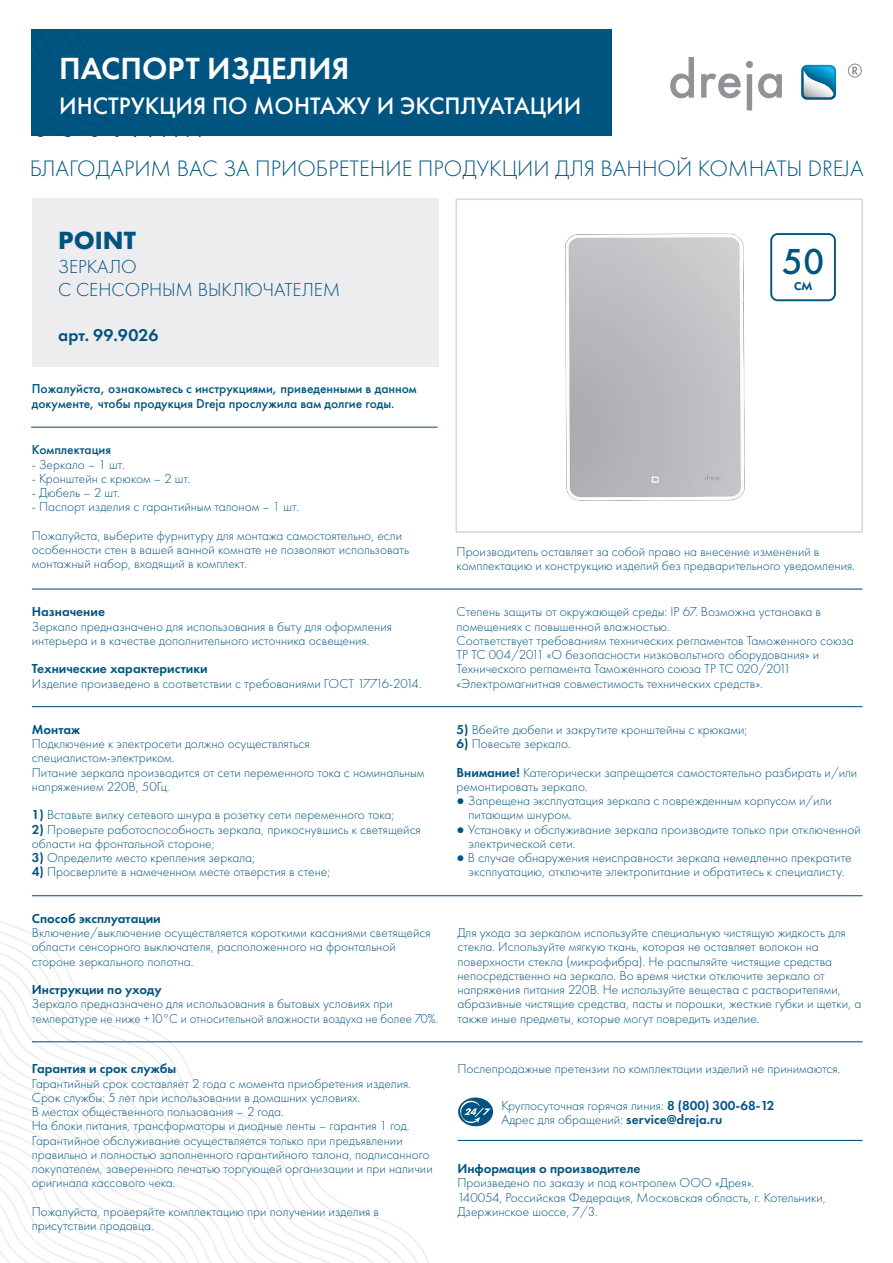
<style>
.page{position:relative;width:893px;height:1263px;background:#fff}
.page>*{position:absolute;margin:0;border:0;box-sizing:border-box;transform-origin:0 0}
.t1{font:500 37.5px "Futura PT";color:#005480}
.t2{font:600 31.8px "Futura PT";color:#fff}
.t3{font:700 25.8px "Futura New";color:#005480}
.t4{font:500 24.75px "Futura PT";color:#fff}
.t5{font:300 23.25px "Futura PT";color:#005480}
.t6{font:300 19.5px/23.4px "Futura PT";color:#005480}
.t7{font:600 17.7px "Futura PT";color:#005480}
.t8{font:300 13.5px/14.2px "Futura PT";color:#005480}
.t9{font:500 13.5px/14.2px "Futura PT";color:#005480}
.t10{font:600 13.5px "Futura PT";color:#005480}
.s1{font-weight:600}
.s2{font-family:"Arial";font-weight:400}
</style>
<div class="page">
<svg style="left:0;top:895px;width:429px;height:368px"></svg>
<div style="left:455px;top:198px;width:408px;height:335px;border:2px solid #d9d8db"></div>
<img style="left:566px;top:233px;width:178px;height:267px">
<div style="left:32px;top:198px;width:406px;height:169px;background:#edecee"></div>
<div style="left:31px;top:30px;width:581px;height:106px;background:#005480"></div>
<svg style="left:801px;top:65px;width:35px;height:35px"></svg>
<svg style="left:670px;top:57px;width:24px;height:41px"></svg>
<svg style="left:701px;top:61px;width:81px;height:49px"></svg>
<svg style="left:848px;top:64px;width:14px;height:14px"></svg>
<hr style="left:32px;top:588px;width:831px;height:2px;background:#005480">
<hr style="left:32px;top:706px;width:831px;height:1px;background:#005480">
<hr style="left:32px;top:895px;width:831px;height:1px;background:#005480">
<hr style="left:32px;top:1041px;width:831px;height:1px;background:#005480">
<hr style="left:458px;top:1140px;width:405px;height:1px;background:#005480">
<svg style="left:458px;top:1097px;width:35px;height:29px"></svg>
<svg style="left:460px;top:1101px;width:31px;height:22px"></svg>
<svg style="left:770px;top:233px;width:66px;height:68px"></svg>
<hr style="left:31px;top:427px;width:407px;height:1px;background:#005480">
<h2 class="t2" style="left:59px;top:49px;width:292px">ПАСПОРТ ИЗДЕЛИЯ</h2>
<h3 class="t4" style="left:59px;top:90px;width:524px">ИНСТРУКЦИЯ ПО МОНТАЖУ И ЭКСПЛУАТАЦИИ</h3>
<h3 class="t5" style="left:30px;top:155px;width:835px">БЛАГОДАРИМ ВАС ЗА ПРИОБРЕТЕНИЕ ПРОДУКЦИИ ДЛЯ ВАННОЙ КОМНАТЫ DREJA</h3>
<h3 class="t3" style="left:58px;top:224px;width:79px">POINT</h3>
<h3 class="t6" style="left:58px;top:255px;width:284px">ЗЕРКАЛО<br>С СЕНСОРНЫМ ВЫКЛЮЧАТЕЛЕМ</h3>
<h3 class="t7" style="left:58px;top:324px;width:102px">арт. 99.9026</h3>
<p class="t9" style="left:32px;top:382px;width:386px">Пожалуйста, ознакомьтесь с инструкциями, приведенными в данном документе, чтобы продукция Dreja прослужила вам долгие годы.</p>
<h1 class="t1" style="left:782px;top:239px;width:44px">50<sub>см</sub></h1>
<p class="t9" style="left:32px;top:443px;width:81px">Комплектация</p>
<p class="t8" style="left:32px;top:457px;width:94px">- Зеркало – 1 шт.</p>
<p class="t8" style="left:32px;top:471px;width:160px">- Кронштейн с крюком – 2 шт.</p>
<p class="t8" style="left:32px;top:485px;width:90px">- Дюбель – 2 шт.</p>
<p class="t8" style="left:32px;top:493px;width:372px;line-height:28.5px">- Паспорт изделия с гарантийным талоном – 1 шт.<br>Пожалуйста, выберите фурнитуру для монтажа самостоятельно, если</p>
<p class="t8" style="left:32px;top:543px;width:379px">особенности стен в вашей ванной комнате не позволяют использовать монтажный набор, входящий в комплект.</p>
<p class="t8" style="left:457px;top:544px;width:400px">Производитель оставляет за собой право на внесение изменений в комплектацию и конструкцию изделий без предварительного уведомления.</p>
<p class="t10" style="left:32px;top:603px;width:75px">Назначение</p>
<p class="t8" style="left:32px;top:619px;width:362px">Зеркало предназначено для использования в быту для оформления интерьера и в качестве дополнительного источника освещения.</p>
<p class="t10" style="left:32px;top:660px;width:177px">Технические характеристики</p>
<p class="t8" style="left:32px;top:676px;width:391px">Изделие произведено в соответствии с требованиями ГОСТ 17716-2014.</p>
<p class="t8" style="left:457px;top:605px;width:399px">Степень защиты от окружающей среды: IP 67. Возможна установка в помещениях с повышенной влажностью.<br>Соответствует требованиям технических регламентов Таможенного союза ТР ТС 004/2011 «О безопасности низковольтного оборудования» и Технического регламента Таможенного союза ТР ТС 020/2011 «Электромагнитная совместимость технических средств».</p>
<p class="t10" style="left:32px;top:721px;width:50px">Монтаж</p>
<p class="t8" style="left:32px;top:737px;width:394px">Подключение к электросети должно осуществляться специалистом-электриком.<br>Питание зеркала производится от сети переменного тока с номинальным напряжением 220В, 50Гц.</p>
<p class="t8" style="left:32px;top:808px;width:364px"><span class="s1">1)</span> Вставьте вилку сетевого шнура в розетку сети переменного тока;</p>
<p class="t8" style="left:32px;top:822px;width:390px"><span class="s1">2)</span> Проверьте работоспособность зеркала, прикоснувшись к светящейся области на фронтальной стороне;</p>
<p class="t8" style="left:32px;top:851px;width:225px"><span class="s1">3)</span> Определите место крепления зеркала;</p>
<p class="t8" style="left:32px;top:865px;width:300px"><span class="s1">4)</span> Просверлите в намеченном месте отверстия в стене;</p>
<p class="t10" style="left:32px;top:910px;width:130px">Способ эксплуатации</p>
<p class="t8" style="left:32px;top:925px;width:400px">Включение/выключение осуществляется короткими касаниями светящейся области сенсорного выключателя, расположенного на фронтальной стороне зеркального полотна.</p>
<p class="t10" style="left:32px;top:981px;width:131px">Инструкции по уходу</p>
<p class="t8" style="left:32px;top:997px;width:408px">Зеркало предназначено для использования в бытовых условиях при температуре не ниже +10°С и относительной влажности воздуха не более 70%.</p>
<p class="t10" style="left:32px;top:1060px;width:146px">Гарантия и срок службы</p>
<p class="t8" style="left:32px;top:1076px;width:402px">Гарантийный срок составляет 2 года с момента приобретения изделия.<br>Срок службы: 5 лет при использовании в домашних условиях.<br>В местах общественного пользования – 2 года.<br>На блоки питания, трансформаторы и диодные ленты – гарантия 1 год.<br>Гарантийное обслуживание осуществляется только при предъявлении правильно и полностью заполненного гарантийного талона, подписанного покупателем, заверенного печатью торгующей организации и при наличии оригинала кассового чека.</p>
<p class="t8" style="left:32px;top:1204px;width:349px">Пожалуйста, проверяйте комплектацию при получении изделия в присутствии продавца.</p>
<p class="t8" style="left:457px;top:722px;width:293px"><span class="s1">5)</span> Вбейте дюбели и закрутите кронштейны с крюками;</p>
<p class="t8" style="left:457px;top:729px;width:402px;line-height:28.5px"><span class="s1">6)</span> Повесьте зеркало.<br><span class="s1">Внимание!</span> Категорически запрещается самостоятельно разбирать и/или</p>
<p class="t8" style="left:457px;top:779px;width:133px">ремонтировать зеркало.</p>
<p class="t8" style="left:469px;top:794px;width:365px;text-indent:-12px"><span class="s2">●</span> Запрещена эксплуатация зеркала с поврежденным корпусом и/или питающим шнуром.</p>
<p class="t8" style="left:469px;top:822px;width:394px;text-indent:-12px"><span class="s2">●</span> Установку и обслуживание зеркала производите только при отключенной электрической сети.</p>
<p class="t8" style="left:457px;top:851px;width:396px;text-align:center"><span class="s2">●</span> В случае обнаружения неисправности зеркала немедленно прекратите эксплуатацию, отключите электропитание и обратитесь к специалисту.</p>
<p class="t8" style="left:457px;top:925px;width:405px">Для ухода за зеркалом используйте специальную чистящую жидкость для стекла. Используйте мягкую ткань, которая не оставляет волокон на поверхности стекла (микрофибра). Не распыляйте чистящие средства непосредственно на зеркало. Во время чистки отключите зеркало от напряжения питания 220В. Не используйте вещества с растворителями, абразивные чистящие средства, пасты и порошки, жесткие губки и щетки, а также иные предметы, которые могут повредить изделие.</p>
<p class="t8" style="left:457px;top:1062px;width:385px">Послепродажные претензии по комплектации изделий не принимаются.</p>
<p class="t8" style="left:501px;top:1099px;width:275px">Круглосуточная горячая линия: <span class="s1">8 (800) 300-68-12<br></span>Адрес для обращений: <span class="s1">service@dreja.ru</span></p>
<p class="t10" style="left:457px;top:1160px;width:185px">Информация о производителе</p>
<p class="t8" style="left:457px;top:1176px;width:370px">Произведено по заказу и под контролем ООО «Дрея».<br>140054, Российская Федерация, Московская область, г. Котельники,<br>Дзержинское шоссе, 7/3.</p>
</div>
